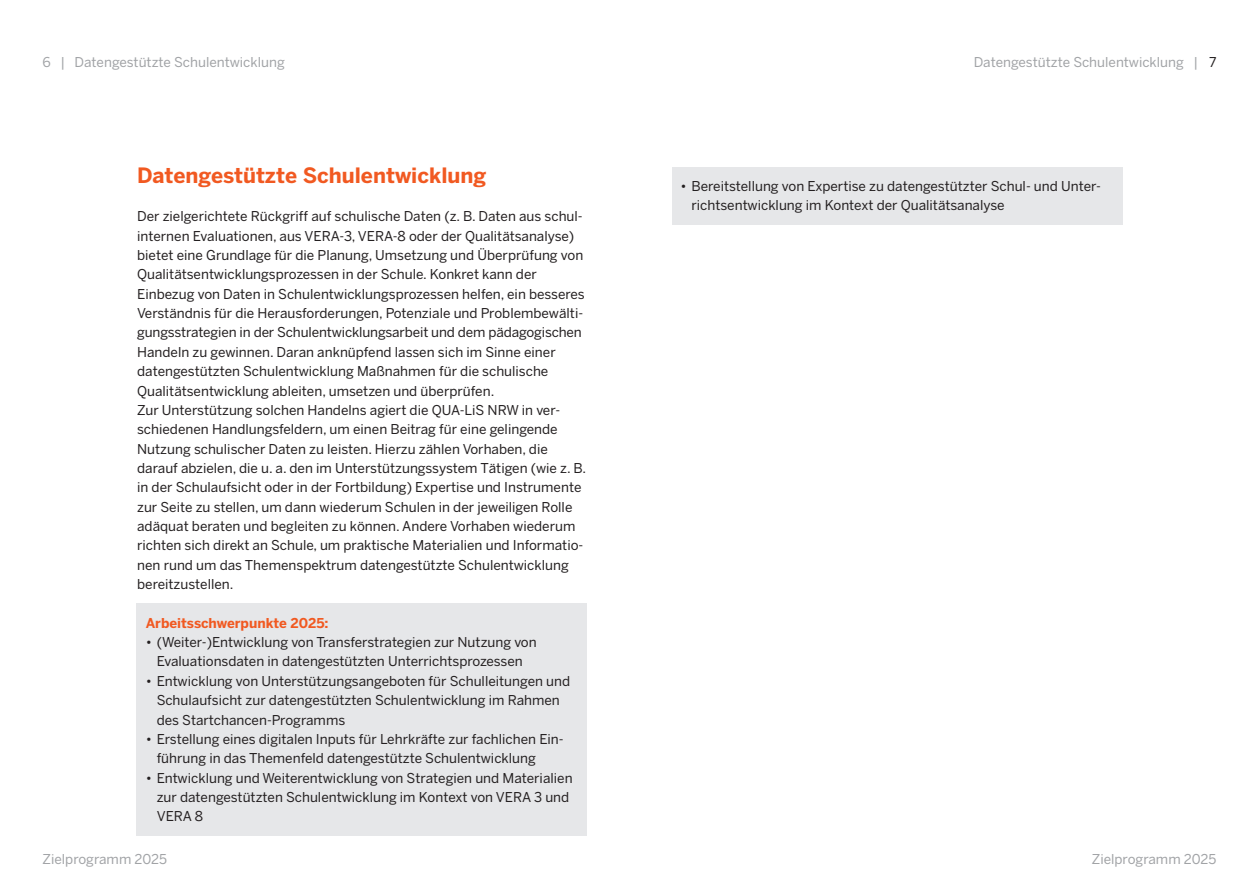
<style>
.page{position:relative;width:1259px;height:893px;background:#fff}
.page>*{position:absolute;margin:0;border:0;box-sizing:border-box;transform-origin:0 0}
._1_Headline_orange{font:700 21px "Benton Sans";color:#f15921}
._3_Copy_ohne_Einzug{font:13.5px/19.4px "Benton Sans";color:#231f20}
._4_Copy_Einzug{font:13.5px/19.4px "Benton Sans";color:#231f20}
.Pagina{font:13.5px "Benton Sans";color:#a1a3a6}
._4_Copy_fett_orange{font:700 13.5px "Benton Sans";color:#f15921}
.s1{color:#231f20}
</style>
<div class="page">
<div style="left:672px;top:167px;width:450px;height:57px;background:#e6e7e9"></div>
<div style="left:137px;top:603px;width:450px;height:233px;background:#e6e7e9"></div>
<p class="Pagina" style="left:43px;top:54px;width:244px">6 | Datengestützte Schulentwicklung</p>
<p class="Pagina" style="left:973px;top:54px;width:244px">Datengestützte Schulentwicklung | <span class="s1">7</span></p>
<p class="_1_Headline_orange" style="left:137px;top:163px;width:351px">Datengestützte Schulentwicklung</p>
<p class="_3_Copy_ohne_Einzug" style="left:137px;top:207px;width:449px">Der zielgerichtete Rückgriff auf schulische Daten (z. B. Daten aus schul&shy;internen Evaluationen, aus VERA-3, VERA-8 oder der Qualitätsanalyse) bietet eine Grundlage für die Planung, Umsetzung und Überprüfung von Qualitätsentwicklungsprozessen in der Schule. Konkret kann der Einbezug von Daten in Schulentwicklungsprozessen helfen, ein besseres Verständnis für die Herausforderungen, Potenziale und Problembewälti&shy;gungsstrategien in der Schulentwicklungsarbeit und dem pädagogischen Handeln zu gewinnen. Daran anknüpfend lassen sich im Sinne einer datengestützten Schulentwicklung Maßnahmen für die schulische Qualitätsentwicklung ableiten, umsetzen und überprüfen.</p>
<p class="_3_Copy_ohne_Einzug" style="left:137px;top:401px;width:451px">Zur Unterstützung solchen Handelns agiert die QUA-LiS NRW in ver&shy;schiedenen Handlungsfeldern, um einen Beitrag für eine gelingende Nutzung schulischer Daten zu leisten. Hierzu zählen Vorhaben, die darauf abzielen, die u. a. den im Unterstützungssystem Tätigen (wie z. B. in der Schulaufsicht oder in der Fortbildung) Expertise und Instrumente zur Seite zu stellen, um dann wiederum Schulen in der jeweiligen Rolle adäquat beraten und begleiten zu können. Andere Vorhaben wiederum richten sich direkt an Schule, um praktische Materialien und Informatio&shy;nen rund um das Themenspektrum datengestützte Schulentwicklung bereitzustellen.</p>
<p class="_4_Copy_fett_orange" style="left:146px;top:615px;width:184px">Arbeitsschwerpunkte 2025:</p>
<p class="_4_Copy_Einzug" style="left:146px;top:633px;width:392px;text-align:center">• (Weiter-)Entwicklung von Transferstrategien zur Nutzung von<br>Evaluationsdaten in datengestützten Unterrichtsprozessen</p>
<p class="_4_Copy_Einzug" style="left:157px;top:671px;width:415px;text-indent:-11px">• Entwicklung von Unterstützungsangeboten für Schulleitungen und<br>Schulaufsicht zur datengestützten Schulentwicklung im Rahmen des Startchancen-Programms</p>
<p class="_4_Copy_Einzug" style="left:157px;top:729px;width:408px;text-indent:-11px">• Erstellung eines digitalen Inputs für Lehrkräfte zur fachlichen Ein&shy;führung in das Themenfeld datengestützte Schulentwicklung</p>
<p class="_4_Copy_Einzug" style="left:157px;top:768px;width:417px;text-indent:-11px">• Entwicklung und Weiterentwicklung von Strategien und Materialien zur datengestützten Schulentwicklung im Kontext von VERA 3 und<br>VERA 8</p>
<p class="_4_Copy_Einzug" style="left:691px;top:176px;width:411px;text-indent:-11px">• Bereitstellung von Expertise zu datengestützter Schul- und Unter&shy;richtsentwicklung im Kontext der Qualitätsanalyse</p>
<p class="Pagina" style="left:43px;top:851px;width:126px">Zielprogramm 2025</p>
<p class="Pagina" style="left:1091px;top:851px;width:126px">Zielprogramm 2025</p>
</div>
